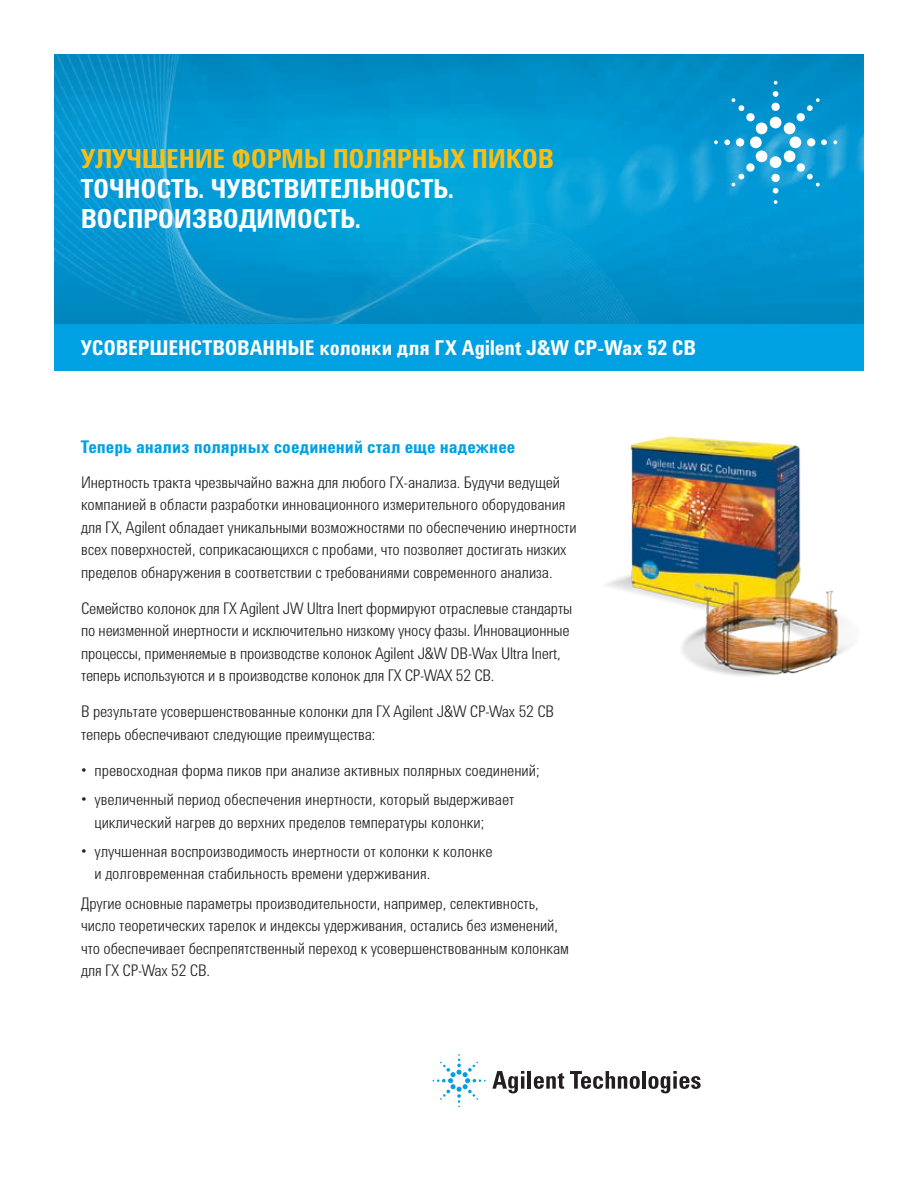
<style>
.page{position:relative;width:918px;height:1188px;background:#fff}
.page>*{position:absolute;margin:0;border:0;box-sizing:border-box;transform-origin:0 0}
.t1{font:700 27px/30px "Agilent Condensed CFF";letter-spacing:-.01em;color:#fff}
.t2{font:700 27px "Agilent Condensed CFF";letter-spacing:-.01em;color:#fdbe12}
.t3{font:700 21px "Agilent Condensed CFF";letter-spacing:-.005em;color:#fff}
.t4{font:700 18px "Agilent Condensed CFF";color:#00a1e3}
.t5{font:300 16.5px/22.5px "Agilent Condensed CFF";letter-spacing:-.005em;color:#231f20}
</style>
<div class="page">
<img style="left:54px;top:54px;width:217px;height:270px">
<img style="left:271px;top:54px;width:593px;height:270px">
<div style="left:54px;top:324px;width:810px;height:47px;background:#00a1e3"></div>
<svg style="left:492px;top:1071px;width:32px;height:22px"></svg>
<hr style="left:528px;top:1071px;width:3px;height:18px;background:#231f20">
<svg style="left:534px;top:1073px;width:30px;height:16px"></svg>
<svg style="left:570px;top:1071px;width:70px;height:18px"></svg>
<hr style="left:642px;top:1071px;width:4px;height:18px;background:#231f20">
<svg style="left:648px;top:1071px;width:53px;height:22px"></svg>
<svg style="left:433px;top:1054px;width:53px;height:53px"></svg>
<svg style="left:774px;top:81px;width:4px;height:4px"></svg>
<svg style="left:833px;top:140px;width:4px;height:4px"></svg>
<svg style="left:774px;top:200px;width:4px;height:4px"></svg>
<svg style="left:714px;top:140px;width:4px;height:4px"></svg>
<svg style="left:724px;top:91px;width:103px;height:103px;background:#2da6d8"></svg>
<img style="left:606px;top:436px;width:245px;height:240px">
<h1 class="t2" style="left:81px;top:139px;width:475px">УЛУЧШЕНИЕ ФОРМЫ ПОЛЯРНЫХ ПИКОВ</h1>
<h1 class="t1" style="left:81px;top:173px;width:375px">ТОЧНОСТЬ. ЧУВСТВИТЕЛЬНОСТЬ.<br>ВОСПРОИЗВОДИМОСТЬ.</h1>
<p class="t3" style="left:81px;top:332px;width:617px">УСОВЕРШЕНСТВОВАННЫЕ колонки для ГХ Agilent J&amp;W CP-Wax 52 CB</p>
<p class="t4" style="left:81px;top:433px;width:436px">Теперь анализ полярных соединений стал еще надежнее</p>
<p class="t5" style="left:81px;top:470px;width:497px">Инертность тракта чрезвычайно важна для любого ГХ-анализа. Будучи ведущей компанией в области разработки инновационного измерительного оборудования для ГХ, Agilent обладает уникальными возможностями по обеспечению инертности всех поверхностей, соприкасающихся с пробами, что позволяет достигать низких пределов обнаружения в соответствии с требованиями современного анализа.</p>
<p class="t5" style="left:81px;top:596px;width:493px">Семейство колонок для ГХ Agilent JW Ultra Inert формируют отраслевые стандарты по неизменной инертности и исключительно низкому уносу фазы. Инновационные процессы, применяемые в производстве колонок Agilent J&amp;W DB-Wax Ultra Inert, теперь используются и в производстве колонок для ГХ CP-WAX 52 CB.</p>
<p class="t5" style="left:81px;top:699px;width:475px">В результате усовершенствованные колонки для ГХ Agilent J&amp;W CP-Wax 52 CB теперь обеспечивают следующие преимущества:</p>
<p class="t5" style="left:81px;top:758px;width:460px">• превосходная форма пиков при анализе активных полярных соединений;</p>
<p class="t5" style="left:94px;top:787px;width:421px;text-indent:-13px">• увеличенный период обеспечения инертности, который выдерживает циклический нагрев до верхних пределов температуры колонки;</p>
<p class="t5" style="left:94px;top:839px;width:400px;text-indent:-13px">• улучшенная воспроизводимость инертности от колонки к колонке и долговременная стабильность времени удерживания.</p>
<p class="t5" style="left:81px;top:890px;width:490px">Другие основные параметры производительности, например, селективность, число теоретических тарелок и индексы удерживания, остались без изменений, что обеспечивает беспрепятственный переход к усовершенствованным колонкам для ГХ CP-Wax 52 CB.</p>
</div>
